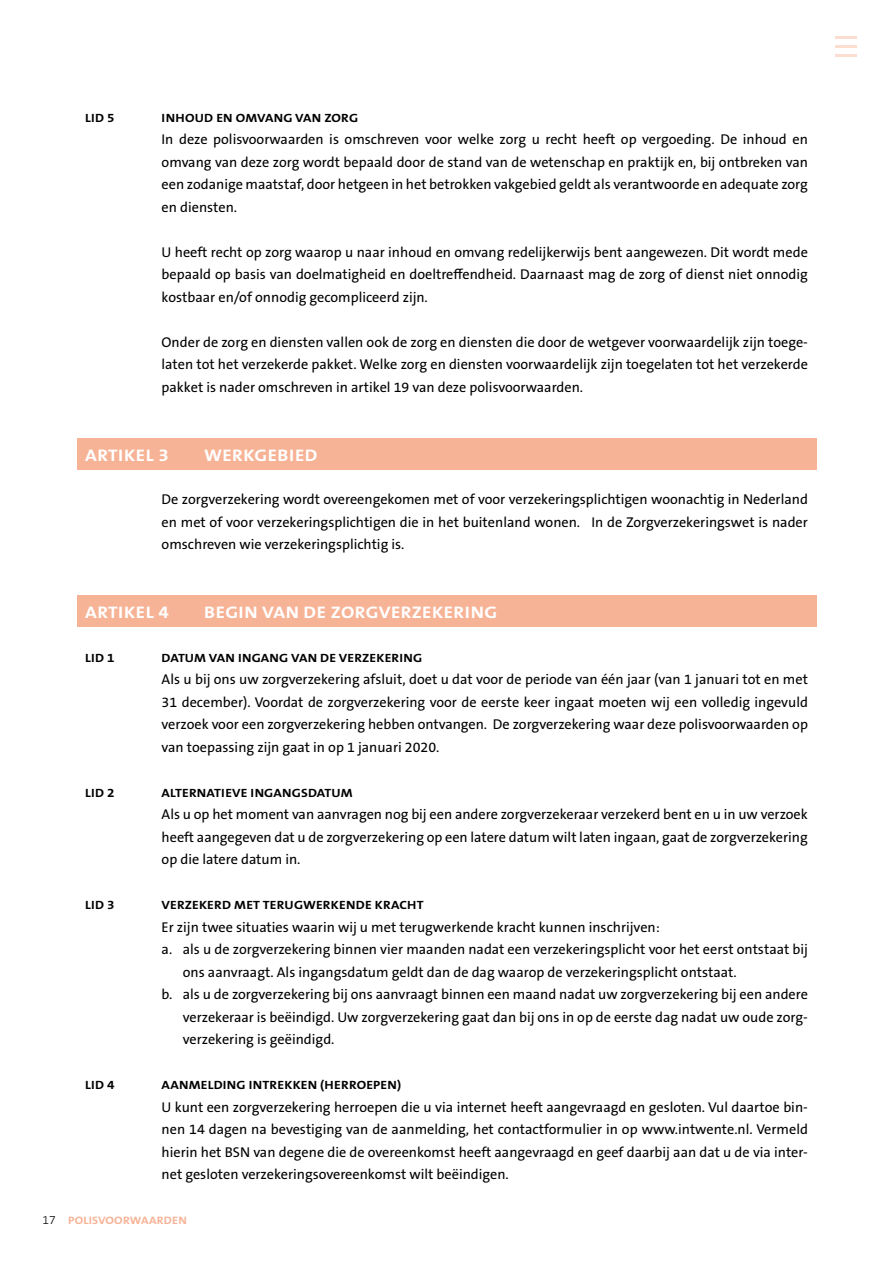
<style>
.page{position:relative;width:893px;height:1263px;background:#fff}
.page>*{position:absolute;margin:0;border:0;box-sizing:border-box;transform-origin:0 0}
.t1{font:700 16.8px "The Sans B W7";letter-spacing:.025em;color:#fff;scale:1.13 1}
.t2{font:14.25px/22.5px "The Sans B W5 Plain";color:#000;text-align:justify}
.t3{font:700 12px "The Sans B W7";letter-spacing:.015em;color:#000;scale:1.12 1}
.t4{font:700 10.8px "The Sans B W7";letter-spacing:.015em;color:#f7b396;scale:1.13 1}
.s1{font-family:"The Sans B W3";font-weight:300;font-size:12px;color:#000}
</style>
<div class="page">
<hr style="left:836px;top:36px;width:21px;height:3px;background:#fcdbcb">
<hr style="left:836px;top:45px;width:21px;height:3px;background:#fcdbcb">
<hr style="left:836px;top:54px;width:21px;height:3px;background:#fcdbcb">
<div style="left:77px;top:438px;width:739px;height:32px;background:#f7b396"></div>
<div style="left:77px;top:596px;width:739px;height:31px;background:#f7b396"></div>
<p class="t3" style="left:85px;top:110px;width:28px">LID 5</p>
<p class="t3" style="left:162px;top:110px;width:177px">INHOUD EN OMVANG VAN ZORG</p>
<p class="t2" style="left:162px;top:128px;width:648px">In deze polisvoorwaarden is omschreven voor welke zorg u recht heeft op vergoeding. De inhoud en omvang van deze zorg wordt bepaald door de stand van de wetenschap en praktijk en, bij ontbreken van een zodanige maatstaf, door hetgeen in het betrokken vakgebied geldt als verantwoorde en adequate zorg en diensten.</p>
<p class="t2" style="left:162px;top:241px;width:648px">U heeft recht op zorg waarop u naar inhoud en omvang redelijkerwijs bent aangewezen. Dit wordt mede bepaald op basis van doelmatigheid en doeltreffendheid. Daarnaast mag de zorg of dienst niet onnodig kostbaar en/of onnodig gecompliceerd zijn.</p>
<p class="t2" style="left:162px;top:331px;width:648px">Onder de zorg en diensten vallen ook de zorg en diensten die door de wetgever voorwaardelijk zijn toege&shy;laten tot het verzekerde pakket. Welke zorg en diensten voorwaardelijk zijn toegelaten tot het verzekerde pakket is nader omschreven in artikel 19 van deze polisvoorwaarden.</p>
<p class="t1" style="left:85px;top:444px;width:76px">ARTIKEL 3</p>
<p class="t1" style="left:204px;top:444px;width:102px">WERKGEBIED</p>
<p class="t2" style="left:162px;top:488px;width:648px">De zorgverzekering wordt overeengekomen met of voor verzekeringsplichtigen woonachtig in Nederland en met of voor verzekeringsplichtigen die in het buitenland wonen. In de Zorgverzekeringswet is nader omschreven wie verzekeringsplichtig is.</p>
<p class="t1" style="left:85px;top:602px;width:76px">ARTIKEL 4</p>
<p class="t1" style="left:204px;top:602px;width:261px">BEGIN VAN DE ZORGVERZEKERING</p>
<p class="t3" style="left:85px;top:650px;width:28px">LID 1</p>
<p class="t3" style="left:162px;top:650px;width:234px">DATUM VAN INGANG VAN DE VERZEKERING</p>
<p class="t2" style="left:162px;top:668px;width:648px">Als u bij ons uw zorgverzekering afsluit, doet u dat voor de periode van één jaar (van 1 januari tot en met 31 december). Voordat de zorgverzekering voor de eerste keer ingaat moeten wij een volledig ingevuld verzoek voor een zorgverzekering hebben ontvangen. De zorgverzekering waar deze polisvoorwaarden op van toepassing zijn gaat in op 1 januari 2020.</p>
<p class="t3" style="left:85px;top:785px;width:28px">LID 2</p>
<p class="t3" style="left:162px;top:785px;width:172px">ALTERNATIEVE INGANGSDATUM</p>
<p class="t2" style="left:162px;top:803px;width:648px">Als u op het moment van aanvragen nog bij een andere zorgverzekeraar verzekerd bent en u in uw verzoek heeft aangegeven dat u de zorgverzekering op een latere datum wilt laten ingaan, gaat de zorgverzekering op die latere datum in.</p>
<p class="t3" style="left:85px;top:897px;width:28px">LID 3</p>
<p class="t3" style="left:162px;top:897px;width:235px">VERZEKERD MET TERUGWERKENDE KRACHT</p>
<p class="t2" style="left:162px;top:916px;width:500px">Er zijn twee situaties waarin wij u met terugwerkende kracht kunnen inschrijven:</p>
<p class="t2" style="left:162px;top:938px;width:648px">a. als u de zorgverzekering binnen vier maanden nadat een verzekeringsplicht voor het eerst ontstaat bij</p>
<p class="t2" style="left:183px;top:961px;width:555px">ons aanvraagt. Als ingangsdatum geldt dan de dag waarop de verzekeringsplicht ontstaat.</p>
<p class="t2" style="left:162px;top:983px;width:648px">b. als u de zorgverzekering bij ons aanvraagt binnen een maand nadat uw zorgverzekering bij een andere</p>
<p class="t2" style="left:183px;top:1006px;width:626px">verzekeraar is beëindigd. Uw zorgverzekering gaat dan bij ons in op de eerste dag nadat uw oude zorg-</p>
<p class="t2" style="left:183px;top:1028px;width:153px">verzekering is geëindigd.</p>
<p class="t3" style="left:85px;top:1077px;width:28px">LID 4</p>
<p class="t3" style="left:162px;top:1077px;width:215px">AANMELDING INTREKKEN (HERROEPEN)</p>
<p class="t2" style="left:162px;top:1096px;width:648px">U kunt een zorgverzekering herroepen die u via internet heeft aangevraagd en gesloten. Vul daartoe bin&shy;nen 14 dagen na bevestiging van de aanmelding, het contactformulier in op www.intwente.nl. Vermeld hierin het BSN van degene die de overeenkomst heeft aangevraagd en geef daarbij aan dat u de via inter&shy;net gesloten verzekeringsovereenkomst wilt beëindigen.</p>
<p class="t4" style="left:43px;top:1213px;width:129px"><span class="s1">17</span> POLISVOORWAARDEN</p>
</div>
